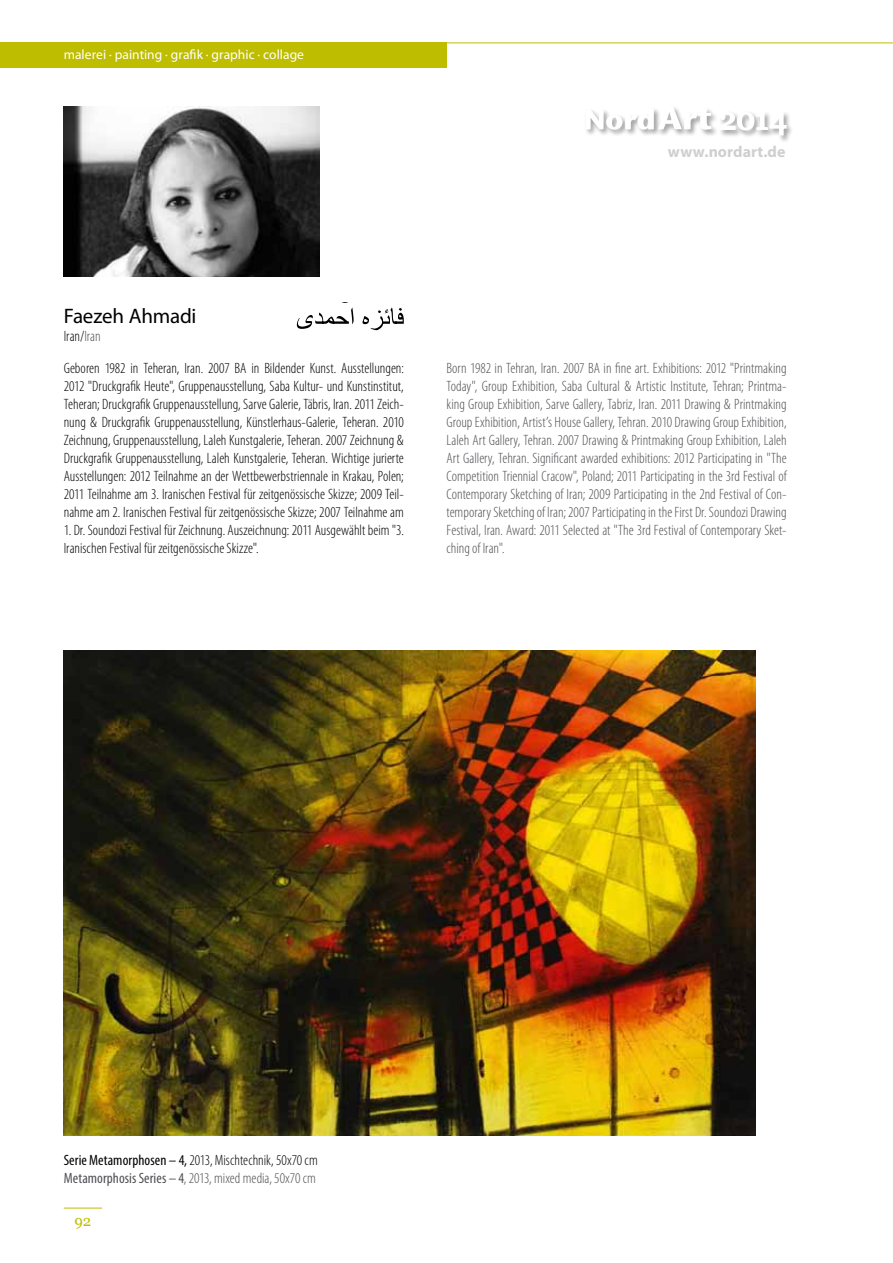
<style>
.page{position:relative;width:893px;height:1263px;background:#fff}
.page>*{position:absolute;margin:0;border:0;box-sizing:border-box;transform-origin:0 0}
.t1{font:21px "Myriad Pro";letter-spacing:-.01em;color:#000}
.t2{font:700 15.9px "Myriad Pro";letter-spacing:.005em;color:#d0cfcf}
.t3{font:300 condensed 15px/18px "Myriad Pro";color:#000}
.t4{font:300 condensed 15px/18px "Myriad Pro";color:#504f53;text-align:justify}
.t5{font:15px "Georgia";color:#bfbd00}
.t6{font:13.5px "Myriad Pro";letter-spacing:.005em;color:#fff}
.s1{color:#504f53}
.s2{font-weight:400}
.s3{font-weight:400;color:#504f53}
</style>
<div class="page">
<div style="left:0;top:43px;width:446px;height:25px;background:#bfbd00"></div>
<hr style="left:446px;top:43px;width:447px;height:1px;background:#bfbd00">
<hr style="left:64px;top:1208px;width:38px;height:1px;background:#bfbd00">
<div style="left:584px;top:107px;width:77px;height:30px;background:#000;opacity:.75"></div>
<div style="left:656px;top:105px;width:63px;height:32px;background:#000;opacity:.75"></div>
<svg style="left:586px;top:106px;width:126px;height:24px"></svg>
<div style="left:718px;top:111px;width:76px;height:32px;background:#000;opacity:.75"></div>
<svg style="left:719px;top:111px;width:68px;height:25px"></svg>
<img style="left:64px;top:106px;width:255px;height:170px">
<img style="left:64px;top:651px;width:691px;height:485px">
<svg style="left:297px;top:307px;width:57px;height:22px"></svg>
<svg style="left:363px;top:307px;width:41px;height:24px"></svg>
<p class="t6" style="left:64px;top:46px;width:242px">malerei · painting · grafik · graphic · collage</p>
<p class="t2" style="left:668px;top:142px;width:119px">www.nordart.de</p>
<h1 class="t1" style="left:64px;top:303px;width:134px">Faezeh Ahmadi</h1>
<p class="t3" style="left:64px;top:327px;width:38px">Iran/<span class="s1">Iran</span></p>
<p class="t3" style="left:64px;top:359px;width:342px;text-align:justify">Geboren 1982 in Teheran, Iran. 2007 BA in Bildender Kunst. Ausstellungen:<br>2012 "Druckgrafik Heute", Gruppenausstellung, Saba Kultur- und Kunstinstitut, Teheran; Druckgrafik Gruppenausstellung, Sarve Galerie, Täbris, Iran. 2011 Zeich&shy;nung &amp; Druckgrafik Gruppenausstellung, Künstlerhaus-Galerie, Teheran. 2010<br>Zeichnung, Gruppenausstellung, Laleh Kunstgalerie, Teheran. 2007 Zeichnung &amp; Druckgrafik Gruppenausstellung, Laleh Kunstgalerie, Teheran. Wichtige jurierte Ausstellungen: 2012 Teilnahme an der Wettbewerbstriennale in Krakau, Polen; 2011 Teilnahme am 3. Iranischen Festival für zeitgenössische Skizze; 2009 Teil&shy;nahme am 2. Iranischen Festival für zeitgenössische Skizze; 2007 Teilnahme am</p>
<p class="t3" style="left:64px;top:521px;width:342px">1. Dr. Soundozi Festival für Zeichnung. Auszeichnung: 2011 Ausgewählt beim "3.<br>Iranischen Festival für zeitgenössische Skizze".</p>
<p class="t4" style="left:446px;top:359px;width:342px">Born 1982 in Tehran, Iran. 2007 BA in fine art. Exhibitions: 2012 "Printmaking Today", Group Exhibition, Saba Cultural &amp; Artistic Institute, Tehran; Printma&shy;king Group Exhibition, Sarve Gallery, Tabriz, Iran. 2011 Drawing &amp; Printmaking Group Exhibition, Artist’s House Gallery, Tehran. 2010 Drawing Group Exhibition, Laleh Art Gallery, Tehran. 2007 Drawing &amp; Printmaking Group Exhibition, Laleh Art Gallery, Tehran. Significant awarded exhibitions: 2012 Participating in "The Competition Triennial Cracow", Poland; 2011 Participating in the 3rd Festival of Contemporary Sketching of Iran; 2009 Participating in the 2nd Festival of Con&shy;temporary Sketching of Iran; 2007 Participating in the First Dr. Soundozi Drawing Festival, Iran. Award: 2011 Selected at "The 3rd Festival of Contemporary Sket&shy;ching of Iran".</p>
<p class="t3" style="left:64px;top:1151px;width:255px"><span class="s2">Serie Metamorphosen – 4,</span> 2013, Mischtechnik, 50x70 cm<br><span class="s3">Metamorphosis Series – 4</span><span class="s1">, 2013, mixed media, 50x70 cm</span></p>
<p class="t5" style="left:74px;top:1209px;width:18px">92</p>
</div>
